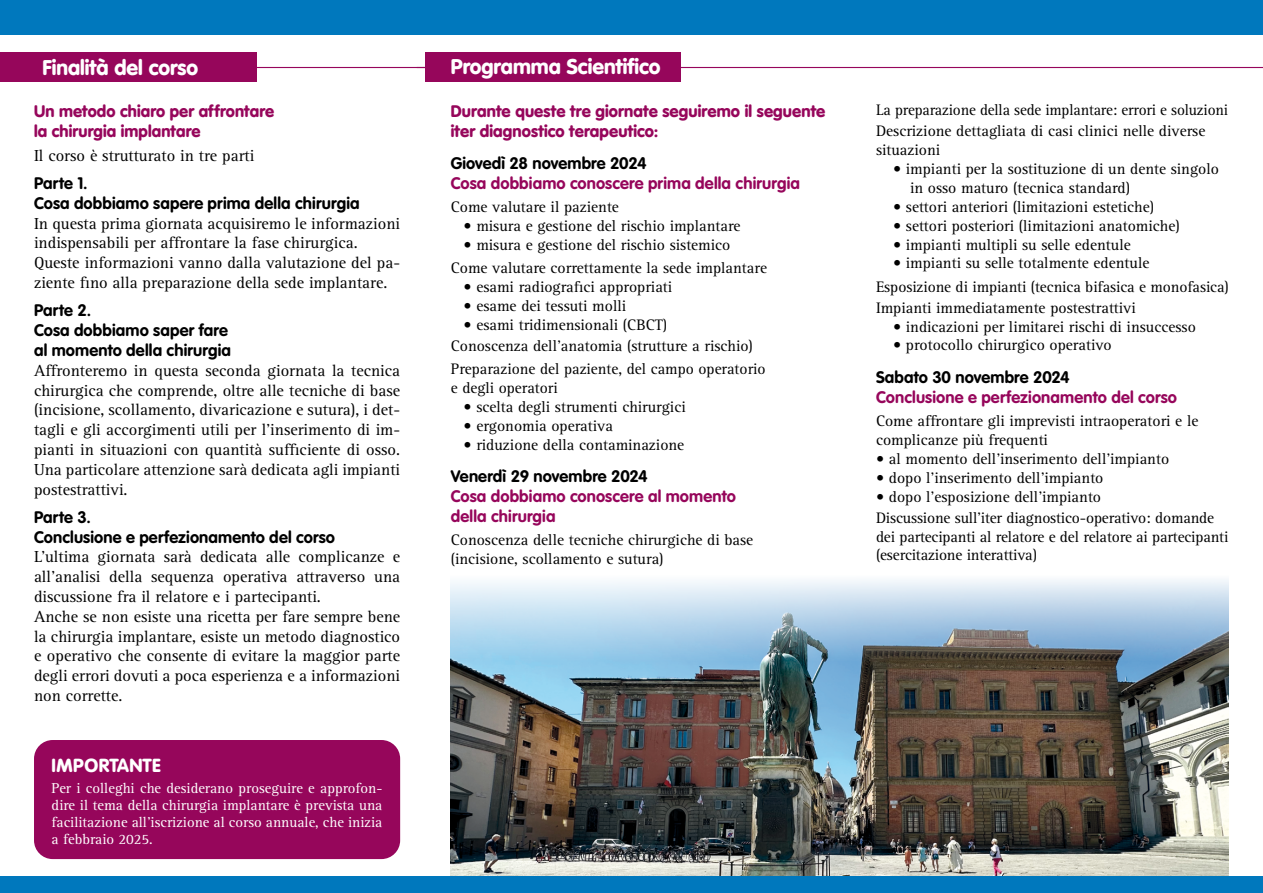
<style>
.page{position:relative;width:1263px;height:893px;background:#fff}
.page>*{position:absolute;margin:0;border:0;box-sizing:border-box;transform-origin:0 0}
.t1{font:900 21px "VAG Rounded Std";color:#fff}
.t2{font:900 18.6px "VAG Rounded Std";letter-spacing:.025em;color:#fff}
.t3{font:16.5px/19.8px "Rotis Serif Std";color:#000}
.t4{font:700 16.5px/19.8px "VAG Rounded Std";letter-spacing:.005em;color:#000}
.t5{font:700 16.5px/19.8px "VAG Rounded Std";letter-spacing:.005em;color:#96065b}
.t6{font:900 16.5px/19.8px "VAG Rounded Std";letter-spacing:.01em;color:#96065b}
.t7{font:15.75px/18.9px "Rotis Serif Std";color:#000}
.t8{font:14.85px/17.1px "Rotis Serif Std";color:#fff;text-align:justify}
</style>
<div class="page">
<img style="left:451px;top:579px;width:778px;height:298px">
<div style="left:0;top:0;width:1263px;height:34px;background:#0078bd"></div>
<div style="left:0;top:877px;width:1263px;height:16px;background:#0078bd"></div>
<hr style="left:417px;top:67px;width:846px;height:1px;background:#96065b">
<hr style="left:227px;top:67px;width:200px;height:1px;background:#96065b">
<div style="left:425px;top:52px;width:255px;height:30px;background:#96065b"></div>
<div style="left:0;top:52px;width:257px;height:30px;background:#96065b"></div>
<div style="left:34px;top:740px;width:366px;height:119px;background:#96065b;border-radius:19px"></div>
<h1 class="t1" style="left:43px;top:55px;width:157px">Finalità del corso</h1>
<h1 class="t1" style="left:451px;top:54px;width:211px">Programma Scientifico</h1>
<p class="t6" style="left:34px;top:102px;width:242px">Un metodo chiaro per affrontare la chirurgia implantare</p>
<p class="t3" style="left:34px;top:146px;width:222px">Il corso è strutturato in tre parti</p>
<p class="t4" style="left:34px;top:174px;width:327px">Parte 1.<br>Cosa dobbiamo sapere prima della chirurgia</p>
<p class="t3" style="left:34px;top:214px;width:368px">In questa prima giornata acquisiremo le informazioni indispensabili per affrontare la fase chirurgica.<br>Queste informazioni vanno dalla valutazione del pa&shy;ziente fino alla preparazione della sede implantare.</p>
<p class="t4" style="left:34px;top:301px;width:198px">Parte 2.<br>Cosa dobbiamo saper fare al momento della chirurgia</p>
<p class="t3" style="left:34px;top:361px;width:368px;text-align:justify">Affronteremo in questa seconda giornata la tecnica chirurgica che comprende, oltre alle tecniche di base (incisione, scollamento, divaricazione e sutura), i det&shy;tagli e gli accorgimenti utili per l’inserimento di im&shy;pianti in situazioni con quantità sufficiente di osso.<br>Una particolare attenzione sarà dedicata agli impianti postestrattivi.</p>
<p class="t4" style="left:34px;top:508px;width:302px">Parte 3.<br>Conclusione e perfezionamento del corso</p>
<p class="t3" style="left:34px;top:548px;width:368px">L’ultima giornata sarà dedicata alle complicanze e all’analisi della sequenza operativa attraverso una discussione fra il relatore e i partecipanti.<br>Anche se non esiste una ricetta per fare sempre bene la chirurgia implantare, esiste un metodo diagnostico e operativo che consente di evitare la maggior parte degli errori dovuti a poca esperienza e a informazioni non corrette.</p>
<p class="t2" style="left:52px;top:754px;width:111px">IMPORTANTE</p>
<p class="t8" style="left:52px;top:780px;width:332px">Per i colleghi che desiderano proseguire e approfon&shy;dire il tema della chirurgia implantare è prevista una facilitazione all’iscrizione al corso annuale, che inizia a febbraio 2025.</p>
<p class="t6" style="left:451px;top:102px;width:376px">Durante queste tre giornate seguiremo il seguente iter diagnostico terapeutico:</p>
<p class="t4" style="left:451px;top:154px;width:197px">Giovedì 28 novembre 2024</p>
<p class="t5" style="left:451px;top:174px;width:351px">Cosa dobbiamo conoscere prima della chirurgia</p>
<p class="t7" style="left:451px;top:198px;width:170px">Come valutare il paziente</p>
<p class="t7" style="left:463px;top:217px;width:279px">• misura e gestione del rischio implantare</p>
<p class="t7" style="left:451px;top:234px;width:318px;line-height:23.1px;text-indent:13px">• misura e gestione del rischio sistemico<br>Come valutare correttamente la sede implantare</p>
<p class="t7" style="left:463px;top:278px;width:210px">• esami radiografici appropriati</p>
<p class="t7" style="left:463px;top:297px;width:164px">• esame dei tessuti molli</p>
<p class="t7" style="left:451px;top:315px;width:304px;line-height:21px;text-indent:13px">• esami tridimensionali (CBCT)<br>Conoscenza dell’anatomia (strutture a rischio)</p>
<p class="t7" style="left:451px;top:360px;width:316px">Preparazione del paziente, del campo operatorio e degli operatori</p>
<p class="t7" style="left:463px;top:398px;width:224px">• scelta degli strumenti chirurgici</p>
<p class="t7" style="left:463px;top:417px;width:151px">• ergonomia operativa</p>
<p class="t7" style="left:463px;top:435px;width:222px">• riduzione della contaminazione</p>
<p class="t4" style="left:451px;top:467px;width:198px">Venerdì 29 novembre 2024</p>
<p class="t5" style="left:451px;top:487px;width:287px">Cosa dobbiamo conoscere al momento della chirurgia</p>
<p class="t7" style="left:451px;top:531px;width:304px">Conoscenza delle tecniche chirurgiche di base (incisione, scollamento e sutura)</p>
<p class="t7" style="left:876px;top:100px;width:353px;line-height:21px">La preparazione della sede implantare: errori e soluzioni<br>Descrizione dettagliata di casi clinici nelle diverse</p>
<p class="t7" style="left:876px;top:141px;width:66px">situazioni</p>
<p class="t7" style="left:910px;top:160px;width:310px;text-indent:-17px">• impianti per la sostituzione di un dente singolo in osso maturo (tecnica standard)</p>
<p class="t7" style="left:893px;top:198px;width:263px">• settori anteriori (limitazioni estetiche)</p>
<p class="t7" style="left:893px;top:216px;width:288px">• settori posteriori (limitazioni anatomiche)</p>
<p class="t7" style="left:893px;top:235px;width:239px">• impianti multipli su selle edentule</p>
<p class="t7" style="left:876px;top:252px;width:354px;line-height:23.1px;text-indent:17px">• impianti su selle totalmente edentule<br>Esposizione di impianti (tecnica bifasica e monofasica)</p>
<p class="t7" style="left:876px;top:298px;width:261px">Impianti immediatamente postestrattivi</p>
<p class="t7" style="left:893px;top:317px;width:304px">• indicazioni per limitarei rischi di insuccesso</p>
<p class="t7" style="left:893px;top:336px;width:220px">• protocollo chirurgico operativo</p>
<p class="t4" style="left:876px;top:368px;width:195px">Sabato 30 novembre 2024</p>
<p class="t5" style="left:876px;top:388px;width:302px">Conclusione e perfezionamento del corso</p>
<p class="t7" style="left:876px;top:412px;width:324px">Come affrontare gli imprevisti intraoperatori e le complicanze più frequenti</p>
<p class="t7" style="left:876px;top:450px;width:295px">• al momento dell’inserimento dell’impianto</p>
<p class="t7" style="left:876px;top:468px;width:229px">• dopo l’inserimento dell’impianto</p>
<p class="t7" style="left:876px;top:486px;width:340px;line-height:21px">• dopo l’esposizione dell’impianto<br>Discussione sull’iter diagnostico-operativo: domande</p>
<p class="t7" style="left:876px;top:527px;width:354px">dei partecipanti al relatore e del relatore ai partecipanti (esercitazione interattiva)</p>
</div>
